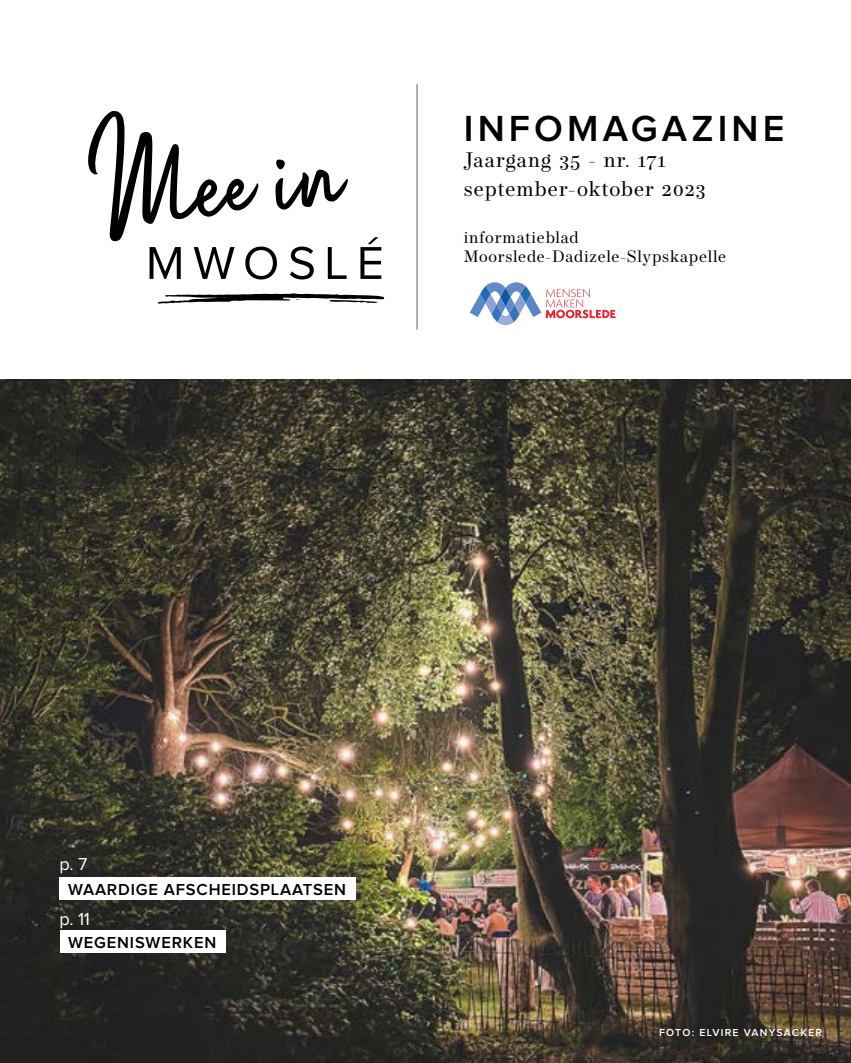
<style>
.page{position:relative;width:851px;height:1063px;background:#fff}
.page>*{position:absolute;margin:0;border:0;box-sizing:border-box;transform-origin:0 0}
.t1{font:600 37.65px "Proxima Nova";letter-spacing:.11em;color:#000}
.t2{font:21px/29px "Operetta 8";letter-spacing:.05em;color:#000}
.t3{font:18px "Proxima Nova";color:#fff}
.t4{font:16.5px/19.8px "Operetta 8";letter-spacing:.05em;color:#000}
.t5{font:600 16.5px "Proxima Nova";letter-spacing:.05em;color:#000}
.t6{font:600 10.5px "Proxima Nova";letter-spacing:.12em;color:#fff}
</style>
<div class="page">
<img style="left:0;top:379px;width:850px;height:684px">
<div style="left:60px;top:877px;width:295px;height:23px;background:#fff"></div>
<div style="left:60px;top:930px;width:165px;height:23px;background:#fff"></div>
<hr style="left:416px;top:84px;width:2px;height:246px;background:#949494">
<svg style="left:88px;top:111px;width:293px;height:168px"></svg>
<svg style="left:158px;top:293px;width:226px;height:11px"></svg>
<svg style="left:469px;top:282px;width:146px;height:43px"></svg>
<h1 class="t1" style="left:463px;top:107px;width:322px">INFOMAGAZINE</h1>
<p class="t2" style="left:463px;top:145px;width:243px">Jaargang 35 - nr. 171 september-oktober 2023</p>
<p class="t4" style="left:463px;top:227px;width:264px">informatieblad<br>Moorslede-Dadizele-Slypskapelle</p>
<p class="t3" style="left:60px;top:854px;width:29px">p. 7</p>
<p class="t3" style="left:60px;top:909px;width:32px">p. 11</p>
<p class="t5" style="left:68px;top:880px;width:279px">WAARDIGE AFSCHEIDSPLAATSEN</p>
<p class="t5" style="left:68px;top:933px;width:150px">WEGENISWERKEN</p>
<p class="t6" style="left:659px;top:1026px;width:164px">FOTO: ELVIRE VANYSACKER</p>
</div>
